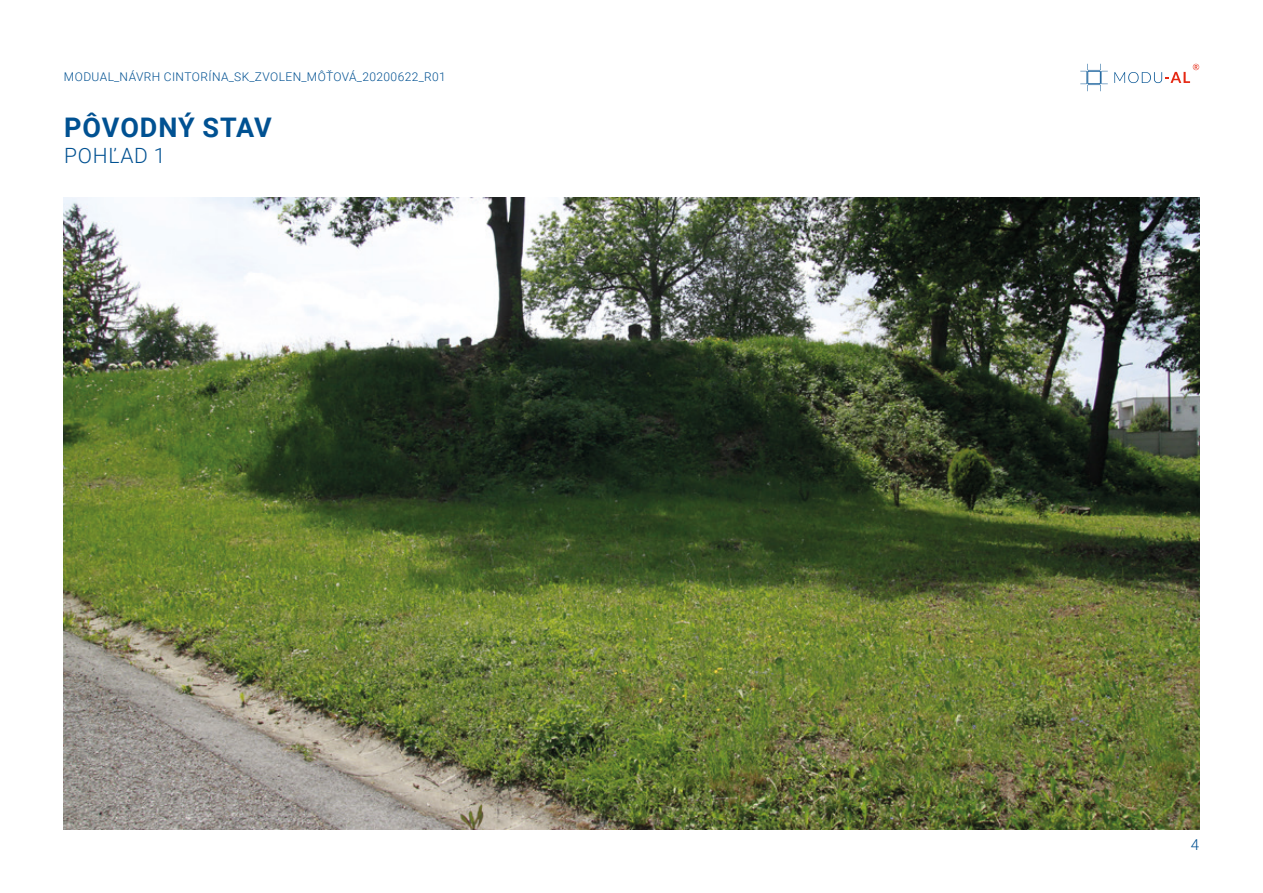
<style>
.page{position:relative;width:1263px;height:893px;background:#fff}
.page>*{position:absolute;margin:0;border:0;box-sizing:border-box;transform-origin:0 0}
.t1{font:700 27px "Roboto";letter-spacing:.03em;color:#005192}
.t2{font:300 21px "Roboto";letter-spacing:.035em;color:#005192}
.t3{font:300 15px "Roboto";color:#005192}
.t4{font:300 12px "Roboto";letter-spacing:.035em;color:#005192}
</style>
<div class="page">
<svg style="left:1114px;top:64px;width:85px;height:19px"></svg>
<svg style="left:1080px;top:64px;width:28px;height:27px"></svg>
<img style="left:64px;top:198px;width:1135px;height:631px">
<p class="t4" style="left:64px;top:68px;width:383px">MODUAL_NÁVRH CINTORÍNA_SK_ZVOLEN_MÔŤOVÁ_20200622_R01</p>
<p class="t1" style="left:64px;top:109px;width:209px">PÔVODNÝ STAV</p>
<p class="t2" style="left:64px;top:141px;width:103px">POHĽAD 1</p>
<p class="t3" style="left:1191px;top:834px;width:10px">4</p>
</div>
